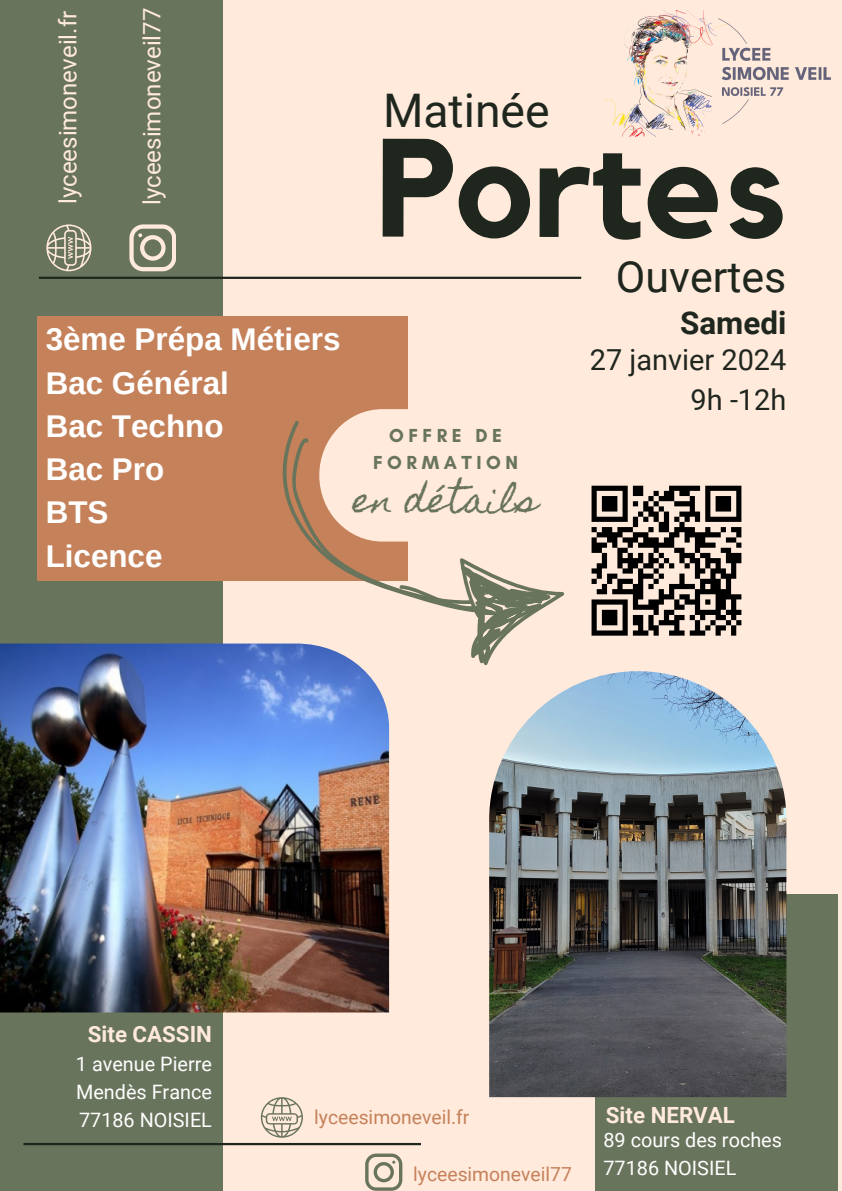
<style>
.page{position:relative;width:842px;height:1191px;background:#fff}
.page>*{position:absolute;margin:0;border:0;box-sizing:border-box;transform-origin:0 0}
.t1{font:700 137.9px "Kollektif";color:#1f261e}
.t2{font:46.3px "Roboto";color:#1f261e}
.t3{font:43px "Roboto";color:#1f261e}
.t4{font:34.3px "Homemade Apple";color:#69745c}
.t5{font:700 31.4px "Arimo";color:#fff}
.t6{font:700 31.4px "Roboto";color:#1f261e}
.t7{font:28.9px "Roboto";color:#1f261e}
.t8{font:24px "Roboto";color:#ffeadc}
.t9{font:700 22.3px "Roboto";color:#ffeadc}
.t10{font:19.8px/27.8px "Roboto";color:#fff}
.t11{font:19.3px "Roboto";color:#c5815a}
.t12{font:700 19.2px/26.5px "Glacial Indifference";letter-spacing:.235em;color:#69745c;text-align:center}
</style>
<div class="page">
<div style="left:0;top:0;width:842px;height:1190px;background:#ffeadc"></div>
<div style="left:0;top:0;width:223px;height:1190px;background:#69745c"></div>
<hr style="left:39px;top:277px;width:542px;height:2px;background:#1f261e">
<div style="left:596px;top:894px;width:242px;height:296px;background:#69745c"></div>
<img style="left:0;top:643px;width:389px;height:368px">
<img style="left:489px;top:671px;width:297px;height:425px">
<img style="left:603px;top:10px;width:228px;height:126px">
<hr style="left:23px;top:1142px;width:398px;height:2px;background:#1f261e">
<svg style="left:129px;top:225px;width:47px;height:46px"></svg>
<svg style="left:46px;top:225px;width:45px;height:46px"></svg>
<svg style="left:591px;top:485px;width:151px;height:151px"></svg>
<div style="left:38px;top:316px;width:370px;height:264px;background:#c5815a"></div>
<svg style="left:261px;top:580px;width:128px;height:85px"></svg>
<svg style="left:471px;top:564px;width:94px;height:101px"></svg>
<svg style="left:276px;top:409px;width:198px;height:239px"></svg>
<svg style="left:365px;top:1153px;width:37px;height:37px"></svg>
<svg style="left:261px;top:1097px;width:42px;height:40px"></svg>
<p class="t8" style="left:54px;top:204px;width:195px;rotate:-90deg">lyceesimoneveil.fr</p>
<p class="t8" style="left:138px;top:205px;width:199px;rotate:-90deg">lyceesimoneveil77</p>
<p class="t5" style="left:46px;top:322px;width:296px">3ème Prépa Métiers</p>
<p class="t5" style="left:46px;top:365px;width:185px">Bac Général</p>
<p class="t5" style="left:46px;top:408px;width:179px">Bac Techno</p>
<p class="t5" style="left:46px;top:451px;width:120px">Bac Pro</p>
<p class="t5" style="left:46px;top:495px;width:64px">BTS</p>
<p class="t5" style="left:46px;top:538px;width:118px">Licence</p>
<p class="t2" style="left:383px;top:84px;width:168px">Matinée</p>
<p class="t1" style="left:376px;top:125px;width:412px">Portes</p>
<p class="t3" style="left:616px;top:252px;width:172px">Ouvertes</p>
<p class="t12" style="left:373px;top:422px;width:146px">OFFRE DE<br>FORMATION</p>
<p class="t4" style="left:353px;top:480px;width:186px">en détails</p>
<p class="t6" style="left:680px;top:305px;width:108px">Samedi</p>
<p class="t7" style="left:590px;top:343px;width:198px">27 janvier 2024</p>
<p class="t7" style="left:691px;top:383px;width:97px">9h -12h</p>
<p class="t9" style="left:88px;top:1021px;width:126px">Site CASSIN</p>
<p class="t10" style="left:76px;top:1050px;width:137px">1 avenue Pierre<br>Mendès France</p>
<p class="t10" style="left:79px;top:1105px;width:134px">77186 NOISIEL</p>
<p class="t11" style="left:314px;top:1106px;width:157px">lyceesimoneveil.fr</p>
<p class="t11" style="left:413px;top:1162px;width:160px">lyceesimoneveil77</p>
<p class="t9" style="left:606px;top:1101px;width:131px">Site NERVAL</p>
<p class="t10" style="left:603px;top:1126px;width:180px">89 cours des roches</p>
<p class="t10" style="left:603px;top:1153px;width:134px">77186 NOISIEL</p>
</div>
